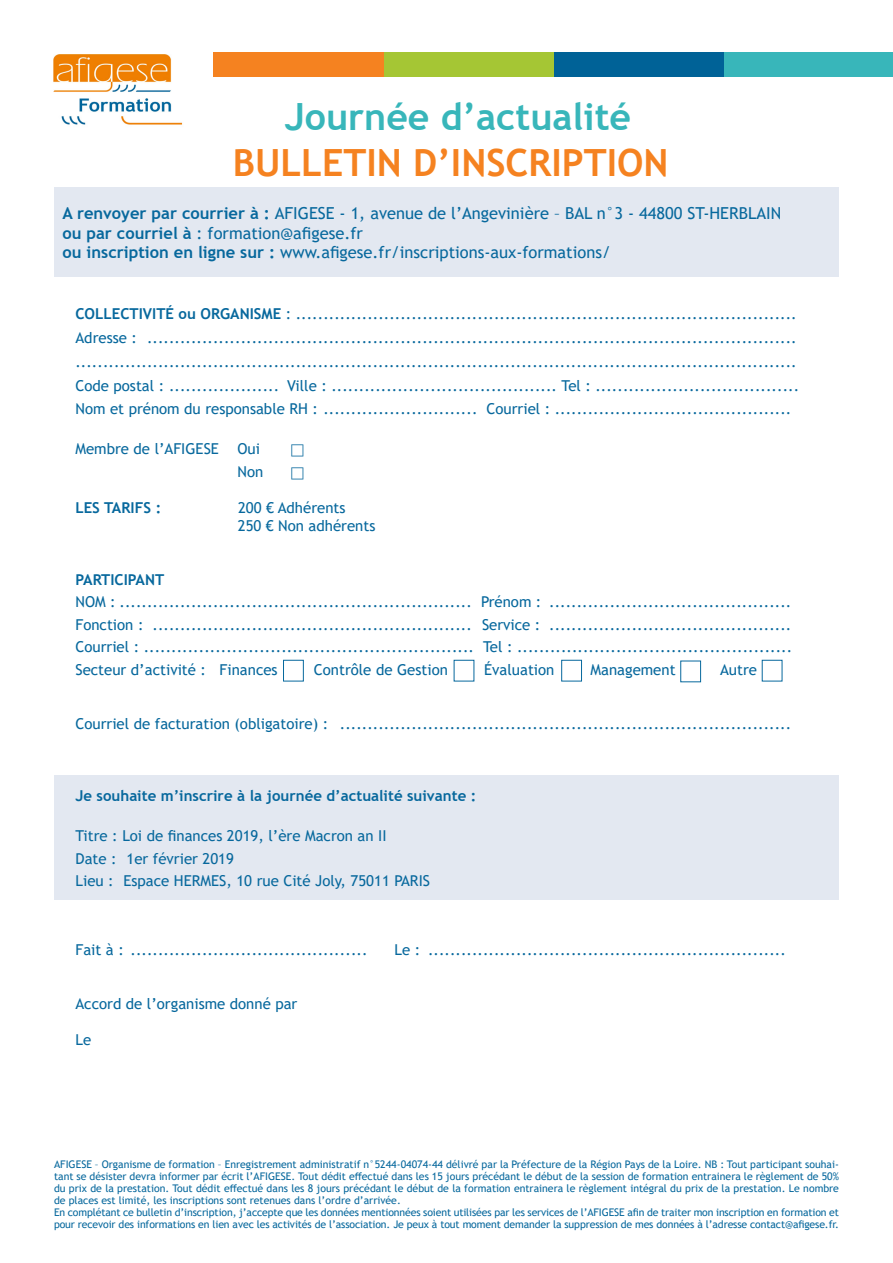
<style>
.page{position:relative;width:893px;height:1263px;background:#fff}
.page>*{position:absolute;margin:0;border:0;box-sizing:border-box;transform-origin:0 0}
.t1{font:700 37.5px "Trebuchet MS";color:#f58220}
.t2{font:700 37.5px "Trebuchet MS";color:#38b6ba}
.t3{font:16.5px "Trebuchet MS";color:#07689d}
.t4{font:15px "Trebuchet MS";color:#07689d}
.t5{font:700 15px "Trebuchet MS";color:#07689d}
.t6{font:10.5px/12px "Trebuchet MS";letter-spacing:-.01em;color:#07689d;text-align:justify}
.s1{font-weight:700}
</style>
<div class="page">
<div style="left:54px;top:775px;width:785px;height:124px;background:#e3e8f1"></div>
<div style="left:214px;top:52px;width:170px;height:24px;background:#f58220"></div>
<div style="left:384px;top:52px;width:170px;height:25px;background:#a5c634"></div>
<div style="left:554px;top:52px;width:170px;height:24px;background:#006297"></div>
<div style="left:724px;top:52px;width:169px;height:24px;background:#38b6ba"></div>
<div style="left:283px;top:660px;width:21px;height:21px;border:1px solid #07689d"></div>
<div style="left:561px;top:660px;width:21px;height:21px;border:1px solid #07689d"></div>
<div style="left:680px;top:661px;width:21px;height:21px;border:1px solid #07689d"></div>
<img style="left:53px;top:54px;width:130px;height:71px">
<div style="left:54px;top:188px;width:785px;height:89px;background:#e3e8f1"></div>
<p class="t2" style="left:285px;top:94px;width:348px">Journée d’actualité</p>
<p class="t1" style="left:233px;top:139px;width:437px">BULLETIN D’INSCRIPTION</p>
<p class="t3" style="left:63px;top:202px;width:720px"><span class="s1">A renvoyer par courrier à :</span> AFIGESE - 1, avenue de l’Angevinière – BAL n°3 - 44800 ST-HERBLAIN</p>
<p class="t3" style="left:63px;top:222px;width:302px"><span class="s1">ou par courriel à</span> : formation@afigese.fr</p>
<p class="t3" style="left:63px;top:242px;width:550px"><span class="s1">ou inscription en ligne sur :</span> www.afigese.fr/inscriptions-aux-formations/</p>
<p class="t4" style="left:75px;top:305px;width:723px"><span class="s1">COLLECTIVITÉ ou ORGANISME</span> : ...........................................................................................</p>
<p class="t4" style="left:75px;top:329px;width:723px">Adresse : ......................................................................................................................</p>
<p class="t4" style="left:75px;top:353px;width:723px">...................................................................................................................................</p>
<p class="t4" style="left:75px;top:377px;width:725px">Code postal : .................... Ville : ......................................... Tel : .....................................</p>
<p class="t4" style="left:75px;top:399px;width:717px">Nom et prénom du responsable RH : ............................ Courriel : ...........................................</p>
<p class="t4" style="left:75px;top:440px;width:186px">Membre de l’AFIGESE Oui</p>
<p class="t4" style="left:237px;top:462px;width:27px">Non</p>
<p class="t5" style="left:75px;top:498px;width:87px">LES TARIFS :</p>
<p class="t4" style="left:238px;top:498px;width:109px">200 € Adhérents</p>
<p class="t4" style="left:238px;top:516px;width:139px">250 € Non adhérents</p>
<p class="t5" style="left:75px;top:570px;width:90px">PARTICIPANT</p>
<p class="t4" style="left:75px;top:593px;width:717px">NOM : ................................................................ Prénom : ............................................</p>
<p class="t4" style="left:75px;top:615px;width:717px">Fonction : .......................................................... Service : ............................................</p>
<p class="t4" style="left:75px;top:638px;width:718px">Courriel : ............................................................ Tel : ..................................................</p>
<p class="t4" style="left:75px;top:660px;width:204px">Secteur d’activité : Finances</p>
<p class="t4" style="left:314px;top:660px;width:136px">Contrôle de Gestion</p>
<p class="t4" style="left:484px;top:660px;width:72px">Évaluation</p>
<p class="t4" style="left:591px;top:660px;width:87px">Management</p>
<p class="t4" style="left:720px;top:660px;width:38px">Autre</p>
<p class="t4" style="left:75px;top:714px;width:717px">Courriel de facturation (obligatoire) : ..................................................................................</p>
<p class="t5" style="left:75px;top:786px;width:402px">Je souhaite m’inscrire à la journée d’actualité suivante :</p>
<p class="t4" style="left:75px;top:827px;width:313px">Titre : .Loi de finances 2019, l’ère Macron an II</p>
<p class="t4" style="left:75px;top:849px;width:160px">Date : 1er février 2019</p>
<p class="t4" style="left:75px;top:872px;width:356px">Lieu : Espace HERMES, 10 rue Cité Joly, 75011 PARIS</p>
<p class="t4" style="left:75px;top:941px;width:294px">Fait à : ...........................................</p>
<p class="t4" style="left:395px;top:941px;width:393px">Le : .................................................................</p>
<p class="t4" style="left:75px;top:995px;width:223px">Accord de l’organisme donné par</p>
<p class="t4" style="left:75px;top:1031px;width:17px">Le</p>
<p class="t6" style="left:54px;top:1158px;width:786px">AFIGESE – Organisme de formation – Enregistrement administratif n°5244-04074-44 délivré par la Préfecture de la Région Pays de la Loire. NB : Tout participant souhai&shy;tant se désister devra informer par écrit l’AFIGESE. Tout dédit effectué dans les 15 jours précédant le début de la session de formation entrainera le règlement de 50% du prix de la prestation. Tout dédit effectué dans les 8 jours précédant le début de la formation entrainera le règlement intégral du prix de la prestation. Le nombre de places est limité, les inscriptions sont retenues dans l’ordre d’arrivée.</p>
<p class="t6" style="left:54px;top:1206px;width:786px">En complétant ce bulletin d’inscription, j’accepte que les données mentionnées soient utilisées par les services de l’AFIGESE afin de traiter mon inscription en formation et pour recevoir des informations en lien avec les activités de l’association. Je peux à tout moment demander la suppression de mes données à l’adresse contact@afigese.fr.</p>
</div>
